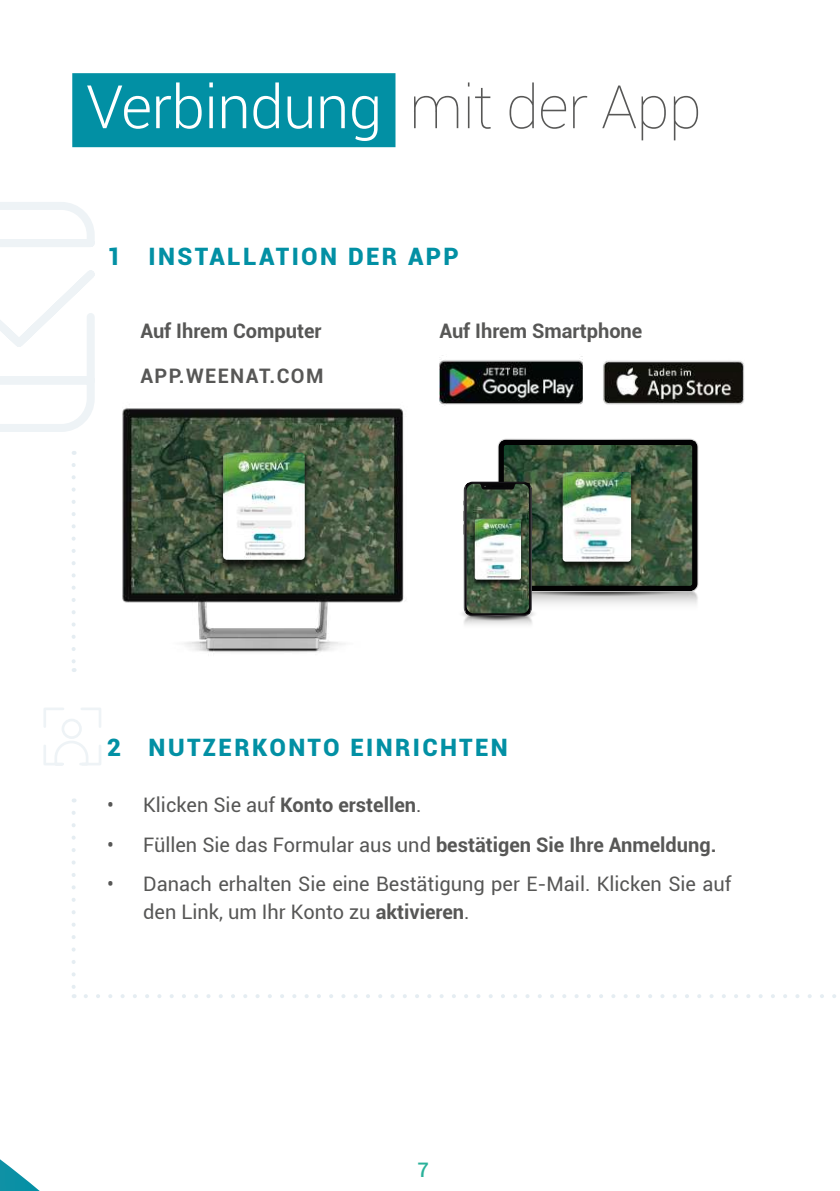
<style>
.page{position:relative;width:840px;height:1191px;background:#fff}
.page>*{position:absolute;margin:0;border:0;box-sizing:border-box;transform-origin:0 0}
.t1{font:300 60px "Roboto";letter-spacing:-.01em;color:#fff}
.t2{font:900 24px "Roboto";letter-spacing:.1em;color:#0290a4}
.t3{font:20px/28px "Roboto";color:#575756}
.t4{font:700 20px "Roboto";color:#575756}
.t5{font:700 20px "Roboto";letter-spacing:.07em;color:#575756}
.t6{font:500 20px "Roboto";color:#2ab19a}
.s1{font-weight:100;color:#575756}
.s2{font-weight:700}
</style>
<div class="page">
<svg style="left:0;top:1159px;width:40px;height:32px"></svg>
<div style="left:72px;top:73px;width:323px;height:74px;background:#0290a4"></div>
<img style="left:122px;top:408px;width:284px;height:245px">
<svg style="left:460px;top:439px;width:238px;height:182px"></svg>
<svg style="left:0;top:202px;width:95px;height:230px"></svg>
<svg style="left:72px;top:465px;width:4px;height:207px"></svg>
<svg style="left:72px;top:812px;width:4px;height:186px"></svg>
<svg style="left:86px;top:994px;width:750px;height:4px"></svg>
<svg style="left:44px;top:708px;width:57px;height:58px"></svg>
<div style="left:216px;top:452px;width:95px;height:120px;background:#000;opacity:.75"></div>
<img style="left:223px;top:452px;width:81px;height:108px">
<div style="left:557px;top:472px;width:78px;height:99px;background:#000;opacity:.75"></div>
<img style="left:562px;top:472px;width:68px;height:89px">
<div style="left:471px;top:519px;width:53px;height:67px;background:#000;opacity:.75"></div>
<img style="left:474px;top:518px;width:47px;height:61px">
<img style="left:439px;top:355px;width:143px;height:51px">
<img style="left:603px;top:360px;width:141px;height:45px">
<h1 class="t1" style="left:86px;top:65px;width:616px">Verbindung <span class="s1">mit der App</span></h1>
<p class="t2" style="left:107px;top:239px;width:353px">1 ‧ INSTALLATION DER APP</p>
<p class="t4" style="left:140px;top:317px;width:182px">Auf Ihrem Computer</p>
<p class="t5" style="left:140px;top:362px;width:184px">APP.WEENAT.COM</p>
<p class="t4" style="left:439px;top:317px;width:204px">Auf Ihrem Smartphone</p>
<p class="t2" style="left:107px;top:730px;width:402px">2 ‧ NUTZERKONTO EINRICHTEN</p>
<p class="t3" style="left:107px;top:790px;width:316px">• Klicken Sie auf <span class="s2">Konto erstellen</span>.</p>
<p class="t3" style="left:107px;top:830px;width:610px">• Füllen Sie das Formular aus und <span class="s2">bestätigen Sie Ihre Anmeldung.</span></p>
<p class="t3" style="left:143px;top:869px;width:589px;text-indent:-36px">• Danach erhalten Sie eine Bestätigung per E-Mail. Klicken Sie auf den Link, um Ihr Konto zu <span class="s2">aktivieren</span>.</p>
<p class="t6" style="left:417px;top:1155px;width:13px">7</p>
</div>
